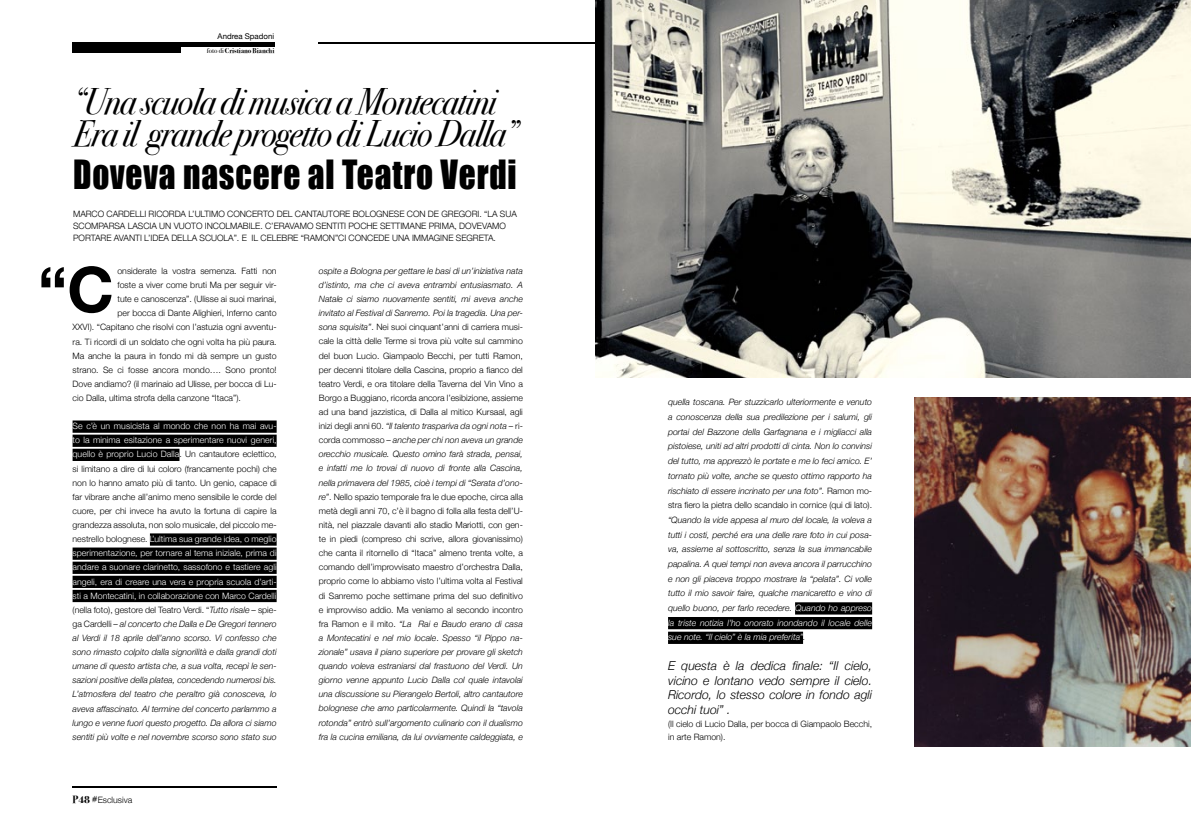
<style>
.page{position:relative;width:1191px;height:819px;background:#fff}
.page>*{position:absolute;margin:0;border:0;box-sizing:border-box;transform-origin:0 0}
.t1{font:700 63px "Helvetica Neue";color:#000}
.t2{font:37.01px/31.9px "Bodoni Svty Two ITCTT Book Ita";letter-spacing:-.025em;color:#000;scale:.9 1}
.t3{font:37.01px "Impact";letter-spacing:.025em;color:#000;scale:.9 1}
.t4{font:italic 300 12.25px/14.7px "Helvetica Neue";color:#000;text-align:justify}
.t5{font:italic 300 8.75px/14.1px "Helvetica Neue";color:#000;text-align:justify}
.t6{font:300 8.75px/13px "Helvetica Neue";color:#000}
.t7{font:7.88px "Helvetica Neue";color:#000}
.t8{font:7px "Bodoni Svty Two ITCTT Bold";color:#000}
.s1{font-family:"Bodoni Svty Two ITCTT Book"}
.s2{font-style:normal;color:#fff}
.s3{font-style:normal}
.s4{font-family:"Bodoni Svty Two ITCTT Bold";font-weight:400;font-size:10.5px}
.s5{color:#fff}
</style>
<div class="page">
<hr style="left:319px;top:42px;width:798px;height:1px;background:#000">
<div style="left:795px;top:602px;width:77px;height:12px;background:#000"></div>
<div style="left:668px;top:617px;width:204px;height:12px;background:#000"></div>
<div style="left:668px;top:631px;width:135px;height:13px;background:#000"></div>
<div style="left:73px;top:42px;width:108px;height:11px;background:#000"></div>
<div style="left:120px;top:42px;width:154px;height:5px;background:#000"></div>
<div style="left:73px;top:420px;width:204px;height:13px;background:#000"></div>
<div style="left:73px;top:434px;width:204px;height:13px;background:#000"></div>
<div style="left:73px;top:448px;width:106px;height:13px;background:#000"></div>
<div style="left:150px;top:533px;width:127px;height:12px;background:#000"></div>
<div style="left:73px;top:547px;width:204px;height:12px;background:#000"></div>
<div style="left:73px;top:561px;width:204px;height:13px;background:#000"></div>
<div style="left:73px;top:575px;width:204px;height:13px;background:#000"></div>
<div style="left:73px;top:590px;width:204px;height:12px;background:#000"></div>
<hr style="left:73px;top:786px;width:204px;height:2px;background:#000">
<img style="left:595px;top:0;width:596px;height:377px">
<img style="left:914px;top:397px;width:277px;height:349px">
<p class="t7" style="left:217px;top:32px;width:58px">Andrea Spadoni</p>
<p class="t8" style="left:207px;top:44px;width:69px"><span class="s1">foto di</span>Cristiano Bianchi</p>
<h2 class="t2" style="left:73px;top:83px;width:494px">“Una scuola di musica a Montecatini<br>Era il grande progetto di Lucio Dalla”</h2>
<h2 class="t3" style="left:73px;top:151px;width:494px">Doveva nascere al Teatro Verdi</h2>
<p class="t6" style="left:73px;top:207px;width:15px">Marco</p>
<p class="t6" style="left:107px;top:207px;width:6px">cardelli</p>
<p class="t6" style="left:149px;top:207px;width:7px">ricorda</p>
<p class="t6" style="left:188px;top:207px;width:13px">l’ultimo</p>
<p class="t6" style="left:227px;top:207px;width:7px">concerto</p>
<p class="t6" style="left:277px;top:207px;width:7px">del</p>
<p class="t6" style="left:295px;top:207px;width:7px">cantautore</p>
<p class="t6" style="left:353px;top:207px;width:7px">bolognese</p>
<p class="t6" style="left:407px;top:207px;width:7px">con</p>
<p class="t6" style="left:428px;top:207px;width:20px">de gregori</p>
<p class="t6" style="left:479px;top:207px;width:28px">. “la sua</p>
<p class="t6" style="left:73px;top:219px;width:7px">scomparsa</p>
<p class="t6" style="left:128px;top:219px;width:6px">lascia</p>
<p class="t6" style="left:159px;top:219px;width:22px">un vuoto</p>
<p class="t6" style="left:205px;top:219px;width:6px">incolmabile</p>
<p class="t6" style="left:260px;top:219px;width:20px">. c’eravamo</p>
<p class="t6" style="left:316px;top:219px;width:6px">sentiti</p>
<p class="t6" style="left:348px;top:219px;width:7px">poc</p>
<p class="t6" style="left:366px;top:219px;width:20px">he settimane</p>
<p class="t6" style="left:429px;top:219px;width:7px">prima</p>
<p class="t6" style="left:454px;top:219px;width:12px">, dovevamo</p>
<p class="t6" style="left:73px;top:232px;width:7px">portare</p>
<p class="t6" style="left:114px;top:232px;width:6px">avanti</p>
<p class="t6" style="left:144px;top:232px;width:12px">l’idea</p>
<p class="t6" style="left:171px;top:232px;width:7px">della</p>
<p class="t6" style="left:200px;top:232px;width:7px">scuola</p>
<p class="t6" style="left:234px;top:232px;width:34px">”. e il celebre</p>
<p class="t6" style="left:301px;top:232px;width:11px">“ramon</p>
<p class="t6" style="left:335px;top:232px;width:21px">”ci concede</p>
<p class="t6" style="left:392px;top:232px;width:7px">una</p>
<p class="t6" style="left:412px;top:232px;width:7px">immagine</p>
<p class="t6" style="left:456px;top:232px;width:7px">segreta</p>
<p class="t6" style="left:493px;top:232px;width:4px">.</p>
<h1 class="t1" style="left:38px;top:251px;width:77px">“C</h1>
<p class="t6" style="left:117px;top:264px;width:161px">onsiderate la vostra semenza. Fatti non</p>
<p class="t6" style="left:117px;top:278px;width:161px">foste a viver come bruti Ma per seguir vir-</p>
<p class="t6" style="left:117px;top:292px;width:161px">tute e canoscenza”. (Ulisse ai suoi marinai,</p>
<p class="t6" style="left:117px;top:306px;width:161px">per bocca di Dante Alighieri, Inferno canto</p>
<p class="t6" style="left:73px;top:321px;width:206px">XXVI). “Capitano che risolvi con l’astuzia ogni avventu-</p>
<p class="t6" style="left:73px;top:335px;width:206px">ra. Ti ricordi di un soldato che ogni volta ha più paura.</p>
<p class="t6" style="left:73px;top:349px;width:206px">Ma anche la paura in fondo mi dà sempre un gusto</p>
<p class="t6" style="left:73px;top:363px;width:206px">strano. Se ci fosse ancora mondo…. Sono pronto!</p>
<p class="t6" style="left:73px;top:377px;width:206px">Dove andiamo? (il marinaio ad Ulisse, per bocca di Lu-</p>
<p class="t6" style="left:73px;top:391px;width:170px">cio Dalla, ultima strofa della canzone “Itaca”).</p>
<p class="t5" style="left:73px;top:419px;width:206px"><span class="s2">Se c’è un musicista al mondo che non ha mai avu&shy;to la minima esitazione a sperimentare nuovi generi, quello è proprio Lucio Dalla</span><span class="s3">. Un cantautore eclettico, si limitano a dire di lui coloro (francamente pochi) che non lo hanno amato più di tanto. Un genio, capace di far vibrare anche all’animo meno sensibile le corde del cuore, per chi invece ha avuto la fortuna di capire la grandezza assoluta, non solo musicale, del piccolo me&shy;nestrello bolognese.</span> <span class="s2">L’ultima sua grande idea, o meglio sperimentazione, per tornare al tema iniziale, prima di andare a suonare clarinetto, sassofono e tastiere agli angeli, era di creare una vera e propria scuola d’arti&shy;sti a Montecatini, in collaborazione con Marco Cardelli </span><span class="s3">(nella foto), gestore del Teatro Verdi. “</span>Tutto risale <span class="s3">– spie&shy;ga Cardelli –</span> al concerto che Dalla e De Gregori tennero al Verdi il 18 aprile dell’anno scorso. Vi confesso che sono rimasto colpito dalla signorilità e dalla grandi doti umane di questo artista che, a sua volta, recepì le sen&shy;sazioni positive della platea, concedendo numerosi bis.<br>L’atmosfera del teatro che peraltro già conosceva, lo aveva affascinato. Al termine del concerto parlammo a lungo e venne fuori questo progetto. Da allora ci siamo sentiti più volte e nel novembre scorso sono stato suo</p>
<p class="t6" style="left:72px;top:793px;width:61px"><span class="s4">P48 #</span>Esclusiva</p>
<p class="t5" style="left:319px;top:263px;width:206px">ospite a Bologna per gettare le basi di un’iniziativa nata d’istinto, ma che ci aveva entrambi entusiasmato. A Natale ci siamo nuovamente sentiti, mi aveva anche invitato al Festival di Sanremo. Poi la tragedia. Una per&shy;sona squisita”<span class="s3">. Nei suoi cinquant’anni di carriera musi&shy;cale la città delle Terme si trova più volte sul cammino del buon Lucio. Giampaolo Becchi, per tutti Ramon, per decenni titolare della Cascina, proprio a fianco del teatro Verdi, e ora titolare della Taverna del Vin Vino a Borgo a Buggiano, ricorda ancora l’esibizione, assieme ad una band jazzistica, di Dalla al mitico Kursaal, agli inizi degli anni 60.</span> “Il talento traspariva da ogni nota <span class="s3">– ri&shy;corda commosso –</span> anche per chi non aveva un grande orecchio musicale. Questo omino farà strada, pensai, e infatti me lo trovai di nuovo di fronte alla Cascina, nella primavera del 1985, cioè i tempi di “Serata d’ono&shy;re”<span class="s3">. Nello spazio temporale fra le due epoche, circa alla metà degli anni 70, c’è il bagno di folla alla festa dell’U&shy;nità, nel piazzale davanti allo stadio Mariotti, con gen&shy;te in piedi (compreso chi scrive, allora giovanissimo) che canta il ritornello di “Itaca” almeno trenta volte, a comando dell’improvvisato maestro d’orchestra Dalla, proprio come lo abbiamo visto l’ultima volta al Festival di Sanremo poche settimane prima del suo definitivo e improvviso addio. Ma veniamo al secondo incontro fra Ramon e il mito.</span> “La Rai e Baudo erano di casa a Montecatini e nel mio locale<span class="s3">.</span> Spesso “il Pippo na&shy;zionale” usava il piano superiore per provare gli sketch quando voleva estraniarsi dal frastuono del Verdi. Un giorno venne appunto Lucio Dalla col quale intavolai una discussione su Pierangelo Bertoli, altro cantautore bolognese che amo particolarmente. Quindi la “tavola rotonda” entrò sull’argomento culinario con il dualismo fra la cucina emiliana, da lui ovviamente caldeggiata, e</p>
<p class="t5" style="left:668px;top:395px;width:206px;line-height:14.7px">quella toscana. Per stuzzicarlo ulteriormente e venuto a conoscenza della sua predilezione per i salumi, gli portai del Bazzone della Garfagnana e i migliacci alla pistoiese, uniti ad altri prodotti di cinta. Non lo convinsi del tutto, ma apprezzò le portate e me lo feci amico. E’ tornato più volte, anche se questo ottimo rapporto ha rischiato di essere incrinato per una foto”. <span class="s3">Ramon mo&shy;stra fiero la pietra dello scandalo in cornice (qui di lato).</span></p>
<p class="t5" style="left:668px;top:512px;width:206px;line-height:14.7px">“Quando la vide appesa al muro del locale, la voleva a tutti i costi, perché era una delle rare foto in cui posa&shy;va, assieme al sottoscritto, senza la sua immancabile papalina. A quei tempi non aveva ancora il parrucchino e non gli piaceva troppo mostrare la “pelata”. Ci volle tutto il mio savoir faire, qualche manicaretto e vino di quello buono, per farlo recedere. <span class="s5">Quando ho appreso la triste notizia l’ho onorato inondando il locale delle sue note. “Il cielo” è la mia preferita”</span>.</p>
<h3 class="t4" style="left:668px;top:658px;width:206px">E questa è la dedica finale: “Il cielo, vicino e lontano vedo sempre il cielo.<br>Ricordo, lo stesso colore in fondo agli occhi tuoi” .</h3>
<p class="t6" style="left:668px;top:717px;width:206px">(Il cielo di Lucio Dalla, per bocca di Giampaolo Becchi, in arte Ramon).</p>
</div>
